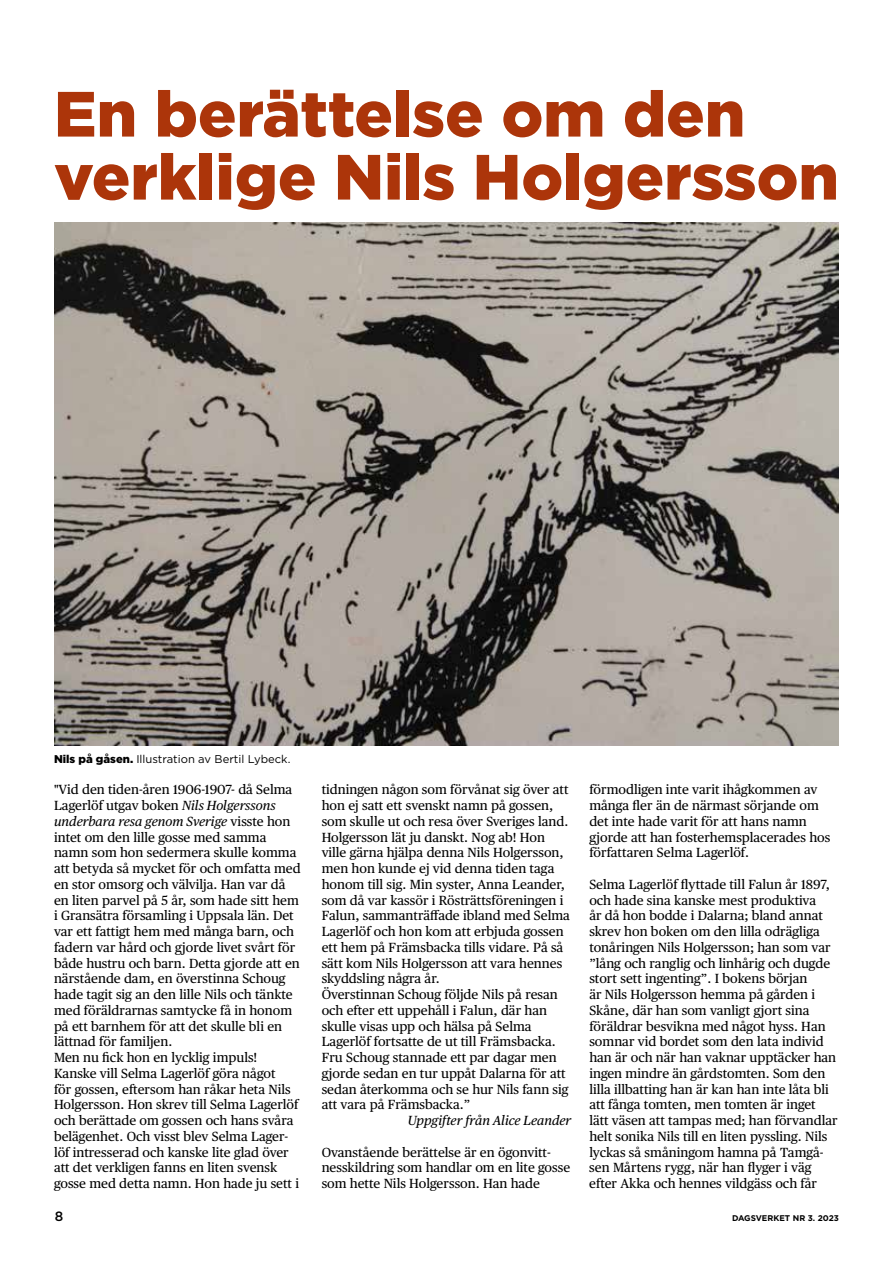
<style>
.page{position:relative;width:893px;height:1263px;background:#fff}
.page>*{position:absolute;margin:0;border:0;box-sizing:border-box;transform-origin:0 0}
.t1{font:900 63.9px/63px "Gotham";color:#ac350a}
.t2{font:500 13.5px "Gotham";color:#000}
.t3{font:13.2px/15.8px "Publico Text";color:#000}
.t4{font:italic 13.2px "Publico Text";color:#000}
.t5{font:11.25px "Gotham";color:#000}
.t6{font:700 8.25px "Gotham";color:#000}
.s1{font-weight:900}
.s2{font-style:italic}
</style>
<div class="page">
<img style="left:54px;top:223px;width:785px;height:523px">
<h1 class="t1" style="left:54px;top:82px;width:786px">En berättelse om den verklige Nils Holgersson</h1>
<p class="t5" style="left:54px;top:751px;width:238px"><span class="s1">Nils på gåsen.</span> Illustration av Bertil Lybeck.</p>
<p class="t3" style="left:54px;top:782px;width:248px">"Vid den tiden-åren 1906-1907- då Selma Lagerlöf utgav boken <span class="s2">Nils Holgerssons underbara resa genom Sverige</span> visste hon intet om den lille gosse med samma namn som hon sedermera skulle komma att betyda så mycket för och omfatta med en stor omsorg och välvilja. Han var då en liten parvel på 5 år, som hade sitt hem i Gransätra församling i Uppsala län. Det var ett fattigt hem med många barn, och fadern var hård och gjorde livet svårt för både hustru och barn. Detta gjorde att en närstående dam, en överstinna Schoug hade tagit sig an den lille Nils och tänkte med föräldrarnas samtycke få in honom på ett barnhem för att det skulle bli en lättnad för familjen.<br>Men nu fick hon en lycklig impuls!<br>Kanske vill Selma Lagerlöf göra något<br>för gossen, eftersom han råkar heta Nils Holgersson. Hon skrev till Selma Lagerlöf och berättade om gossen och hans svåra belägenhet. Och visst blev Selma Lager&shy;löf intresserad och kanske lite glad över att det verkligen fanns en liten svensk gosse med detta namn. Hon hade ju sett i</p>
<p class="t3" style="left:322px;top:782px;width:250px">tidningen någon som förvånat sig över att hon ej satt ett svenskt namn på gossen, som skulle ut och resa över Sveriges land.<br>Holgersson lät ju danskt. Nog ab! Hon ville gärna hjälpa denna Nils Holgersson, men hon kunde ej vid denna tiden taga honom till sig. Min syster, Anna Leander, som då var kassör i Rösträttsföreningen i Falun, sammanträffade ibland med Selma Lagerlöf och hon kom att erbjuda gossen ett hem på Främsbacka tills vidare. På så sätt kom Nils Holgersson att vara hennes skyddsling några år.<br>Överstinnan Schoug följde Nils på resan och efter ett uppehåll i Falun, där han skulle visas upp och hälsa på Selma Lagerlöf fortsatte de ut till Främsbacka.<br>Fru Schoug stannade ett par dagar men gjorde sedan en tur uppåt Dalarna för att sedan återkomma och se hur Nils fann sig att vara på Främsbacka.”</p>
<p class="t4" style="left:408px;top:1113px;width:165px">Uppgifter från Alice Leander</p>
<p class="t3" style="left:322px;top:1144px;width:250px">Ovanstående berättelse är en ögonvitt&shy;nesskildring som handlar om en lite gosse som hette Nils Holgersson. Han hade</p>
<p class="t3" style="left:589px;top:782px;width:243px">förmodligen inte varit ihågkommen av många fler än de närmast sörjande om det inte hade varit för att hans namn gjorde att han fosterhemsplacerades hos författaren Selma Lagerlöf.</p>
<p class="t3" style="left:589px;top:876px;width:250px">Selma Lagerlöf flyttade till Falun år 1897, och hade sina kanske mest produktiva<br>år då hon bodde i Dalarna; bland annat skrev hon boken om den lilla odrägliga tonåringen Nils Holgersson; han som var ”lång och ranglig och linhårig och dugde stort sett ingenting”. I bokens början<br>är Nils Holgersson hemma på gården i Skåne, där han som vanligt gjort sina föräldrar besvikna med något hyss. Han somnar vid bordet som den lata individ han är och när han vaknar upptäcker han ingen mindre än gårdstomten. Som den lilla illbatting han är kan han inte låta bli att fånga tomten, men tomten är inget lätt väsen att tampas med; han förvandlar helt sonika Nils till en liten pyssling. Nils lyckas så småningom hamna på Tamgå&shy;sen Mårtens rygg, när han flyger i väg efter Akka och hennes vildgäss och får</p>
<p class="t2" style="left:55px;top:1207px;width:10px">8</p>
<p class="t6" style="left:732px;top:1212px;width:108px">DAGSVERKET NR 3. 2023</p>
</div>
